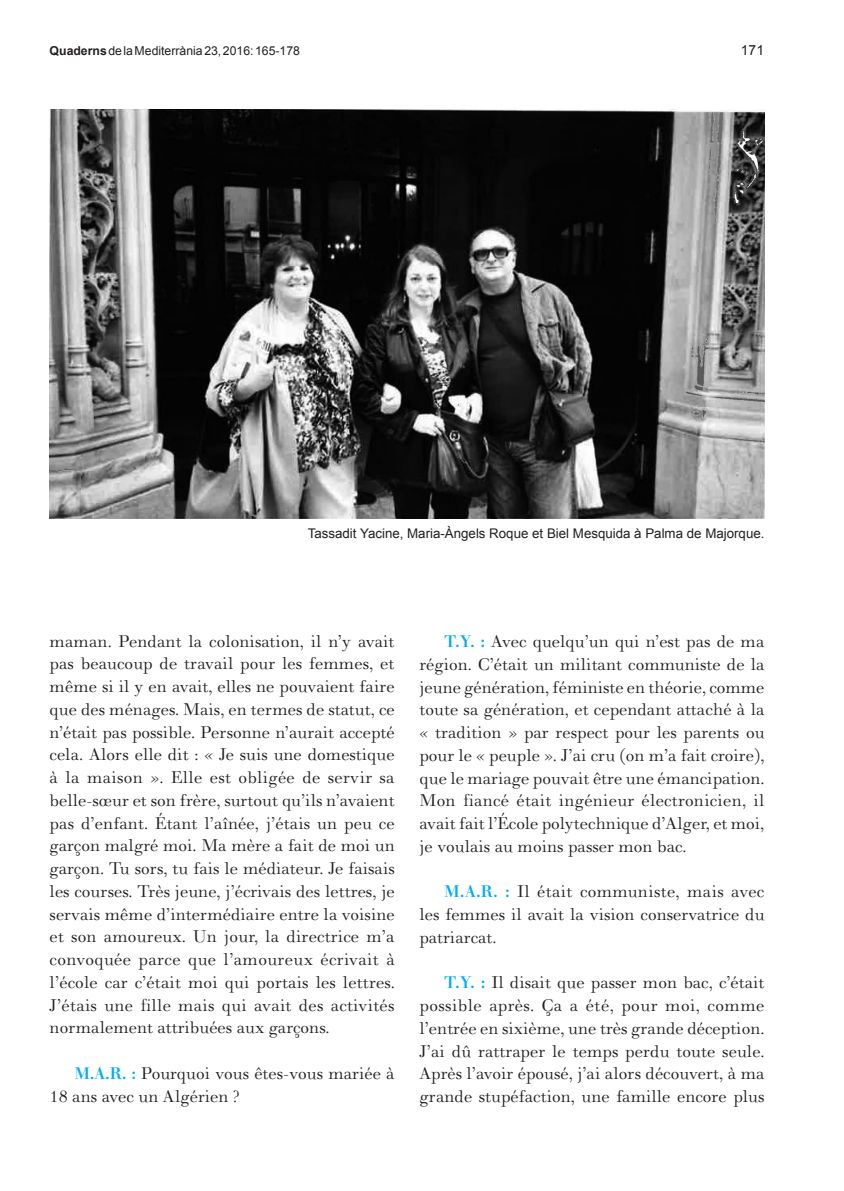
<style>
.page{position:relative;width:844px;height:1191px;background:#fff}
.page>*{position:absolute;margin:0;border:0;box-sizing:border-box;transform-origin:0 0}
.text_frances{font:19.78px/22.8px "Walbaum";color:#231f20;text-align:justify}
.t1{font:14px "Arial";color:#231f20}
.peu_fotos{font:13.3px "Arial";color:#231f20}
.t2{font:12.25px "Arial";color:#231f20}
.s1{font-weight:700}
.s2{font-weight:500;color:#00aeef}
</style>
<div class="page">
<img style="left:50px;top:109px;width:714px;height:409px">
<p class="t2" style="left:50px;top:43px;width:252px"><span class="s1">Quaderns</span>delaMediterrània23,2016:165-178</p>
<p class="t1" style="left:740px;top:41px;width:25px">171</p>
<p class="peu_fotos" style="left:308px;top:524px;width:458px">Tassadit Yacine, Maria-Àngels Roque et Biel Mesquida à Palma de Majorque.</p>
<p class="text_frances" style="left:50px;top:630px;width:346px">maman. Pendant la colonisation, il n’y avait pas beaucoup de travail pour les femmes, et même si il y en avait, elles ne pouvaient faire que des ménages. Mais, en termes de statut, ce n’était pas possible. Personne n’aurait accepté cela. Alors elle dit : « Je suis une domestique à la maison ». Elle est obligée de servir sa belle-sœur et son frère, surtout qu’ils n’avaient pas d’enfant. Étant l’aînée, j’étais un peu ce garçon malgré moi. Ma mère a fait de moi un garçon. Tu sors, tu fais le médiateur. Je faisais les courses. Très jeune, j’écrivais des lettres, je servais même d’intermédiaire entre la voisine et son amoureux. Un jour, la directrice m’a convoquée parce que l’amoureux écrivait à l’école car c’était moi qui portais les lettres.<br>J’étais une fille mais qui avait des activités normalement attribuées aux garçons.</p>
<p class="text_frances" style="left:50px;top:1062px;width:346px;text-indent:25px"><span class="s2">M.A.R. :</span> Pourquoi vous êtes-vous mariée à<br>18 ans avec un Algérien ?</p>
<p class="text_frances" style="left:419px;top:630px;width:346px;text-indent:25px"><span class="s2">T.Y. :</span> Avec quelqu’un qui n’est pas de ma région. C’était un militant communiste de la jeune génération, féministe en théorie, comme toute sa génération, et cependant attaché à la « tradition » par respect pour les parents ou pour le « peuple ». J’ai cru (on m’a fait croire), que le mariage pouvait être une émancipation.<br>Mon fiancé était ingénieur électronicien, il avait fait l’École polytechnique d’Alger, et moi, je voulais au moins passer mon bac.</p>
<p class="text_frances" style="left:419px;top:881px;width:346px;text-indent:25px"><span class="s2">M.A.R. :</span> Il était communiste, mais avec les femmes il avait la vision conservatrice du patriarcat.</p>
<p class="text_frances" style="left:419px;top:972px;width:346px;text-indent:25px"><span class="s2">T.Y. :</span> Il disait que passer mon bac, c’était possible après. Ça a été, pour moi, comme l’entrée en sixième, une très grande déception.<br>J’ai dû rattraper le temps perdu toute seule.<br>Après l’avoir épousé, j’ai alors découvert, à ma grande stupéfaction, une famille encore plus</p>
</div>
